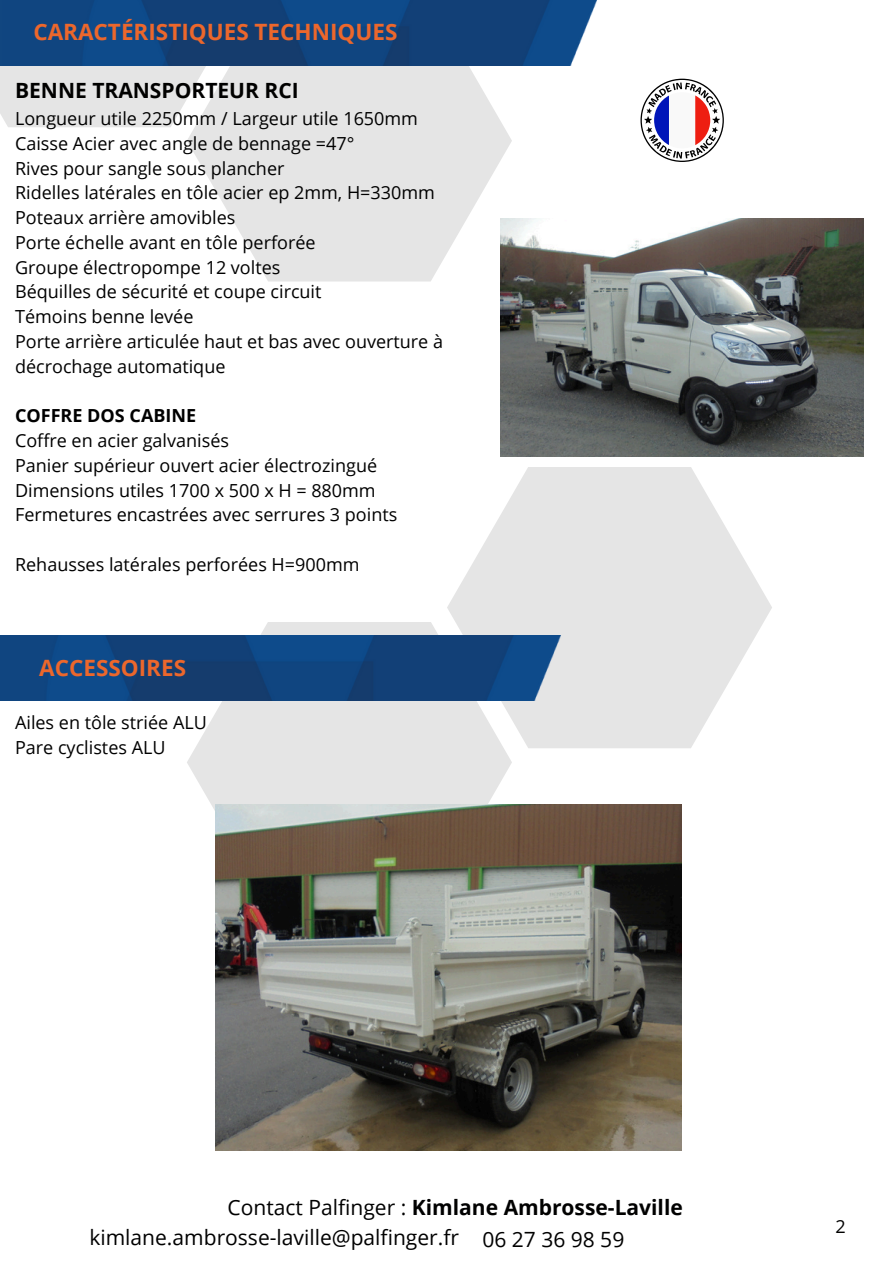
<style>
.page{position:relative;width:894px;height:1264px;background:#fff}
.page>*{position:absolute;margin:0;border:0;box-sizing:border-box;transform-origin:0 0}
.t1{font:700 22.5px "Open Sans";color:#ec672c}
.t2{font:21px/29.7px "Open Sans";color:#010100}
.t3{font:700 21px "Open Sans";color:#010100}
.t4{font:18px/24.8px "Open Sans";color:#000}
.t5{font:700 18px "Open Sans";color:#000}
.t6{font:18px "Open Sans";color:#010100}
.s1{font-weight:700}
</style>
<div class="page">
<svg style="left:187px;top:622px;width:325px;height:189px;background:#e5e6e6"></svg>
<svg style="left:447px;top:467px;width:325px;height:281px;fill:#e5e5e5"></svg>
<svg style="left:187px;top:65px;width:325px;height:216px;fill:#e5e5e5"></svg>
<div style="left:0;top:0;width:252px;height:127px;background:#e5e5e5"></div>
<img style="left:0;top:0;width:597px;height:65px">
<img style="left:0;top:635px;width:620px;height:65px">
<img style="left:215px;top:805px;width:466px;height:345px">
<img style="left:500px;top:219px;width:363px;height:237px">
<svg style="left:640px;top:79px;width:83px;height:83px"></svg>
<p class="t1" style="left:33px;top:16px;width:365px">CARACTÉRISTIQUES TECHNIQUES</p>
<p class="t3" style="left:15px;top:75px;width:285px">BENNE TRANSPORTEUR RCI</p>
<p class="t4" style="left:15px;top:106px;width:429px">Longueur utile 2250mm / Largeur utile 1650mm Caisse Acier avec angle de bennage =47°<br>Rives pour sangle sous plancher<br>Ridelles latérales en tôle acier ep 2mm, H=330mm Poteaux arrière amovibles<br>Porte échelle avant en tôle perforée<br>Groupe électropompe 12 voltes<br>Béquilles de sécurité et coupe circuit<br>Témoins benne levée<br>Porte arrière articulée haut et bas avec ouverture à décrochage automatique</p>
<p class="t5" style="left:15px;top:403px;width:182px">COFFRE DOS CABINE</p>
<p class="t4" style="left:15px;top:427px;width:383px">Coffre en acier galvanisés<br>Panier supérieur ouvert acier électrozingué Dimensions utiles 1700 x 500 x H = 880mm Fermetures encastrées avec serrures 3 points</p>
<p class="t4" style="left:15px;top:551px;width:346px">Rehausses latérales perforées H=900mm</p>
<p class="t1" style="left:39px;top:651px;width:148px">ACCESSOIRES</p>
<p class="t4" style="left:15px;top:709px;width:193px">Ailes en tôle striée ALU<br>Pare cyclistes ALU</p>
<p class="t2" style="left:89px;top:1192px;width:594px;text-indent:138px">Contact Palfinger : <span class="s1">Kimlane Ambrosse-Laville </span>kimlane.ambrosse-laville@palfinger.fr 06 27 36 98 59</p>
<p class="t6" style="left:835px;top:1213px;width:12px">2</p>
</div>
